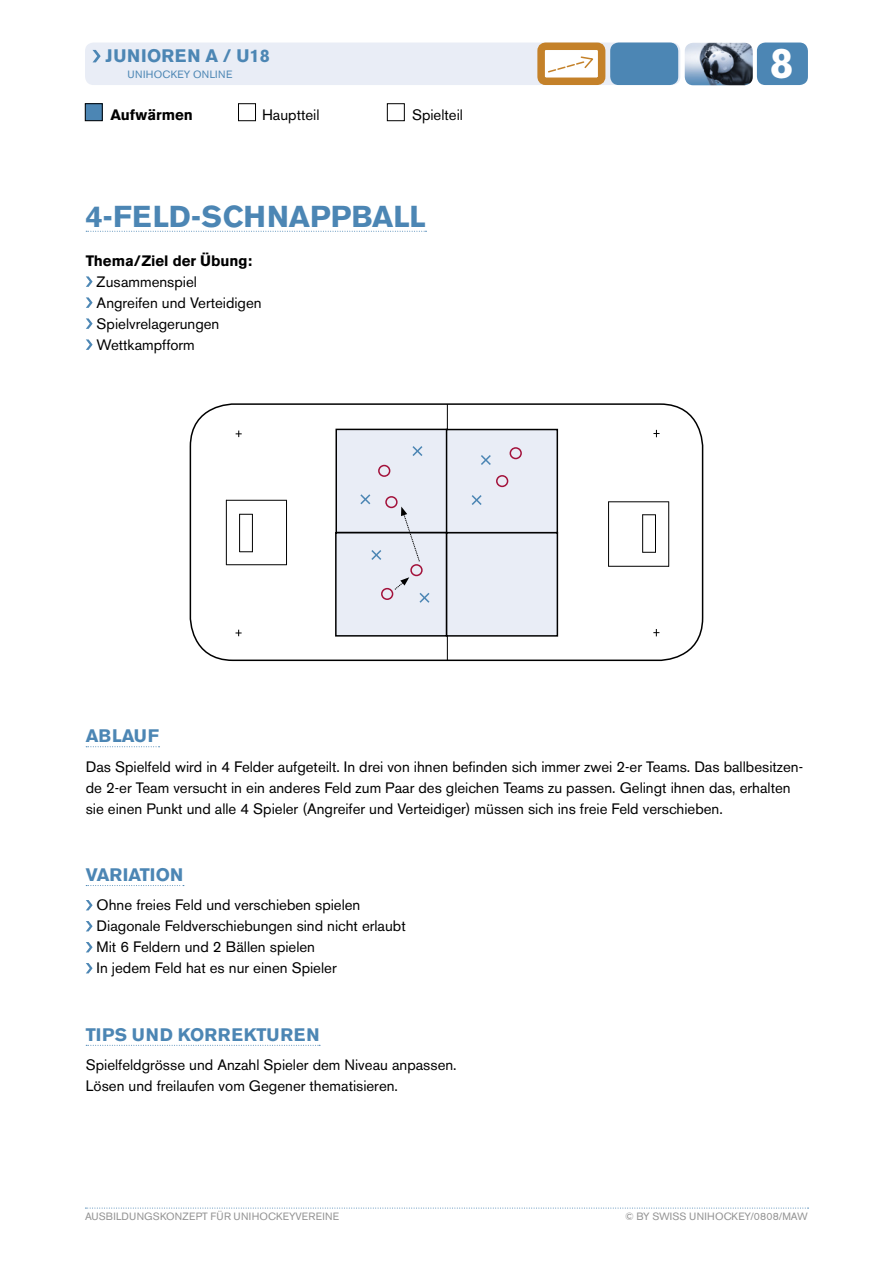
<style>
.page{position:relative;width:893px;height:1263px;background:#fff}
.page>*{position:absolute;margin:0;border:0;box-sizing:border-box;transform-origin:0 0}
.t1{font:700 42.45px "Akzidenz Grotesk BE";color:#fff}
.t2{font:700 30px "Akzidenz Grotesk BE";color:#4c86b4}
.t3{font:700 18px "Akzidenz Grotesk BE";letter-spacing:.04em;color:#4c86b4}
.t4{font:700 18px "Akzidenz Grotesk BE";color:#4c86b4}
.t5{font:700 18px "Akzidenz Grotesk BE";letter-spacing:.02em;color:#4c86b4}
.t6{font:15px/21px "Akzidenz Grotesk BE";color:#000}
.t7{font:700 15px "Akzidenz Grotesk BE";color:#000}
.t8{font:10.5px "Akzidenz Grotesk BE";letter-spacing:.01em;color:#939393}
.t9{font:10.5px "Akzidenz Grotesk BE";letter-spacing:.02em;color:#4c86b4}
</style>
<div class="page">
<div style="left:757px;top:43px;width:51px;height:42px;background:#4c86b4"></div>
<svg style="left:85px;top:1208px;width:723px;height:1px"></svg>
<img style="left:685px;top:43px;width:68px;height:42px">
<svg style="left:86px;top:231px;width:340px;height:1px"></svg>
<svg style="left:86px;top:276px;width:7px;height:11px"></svg>
<svg style="left:86px;top:297px;width:7px;height:11px"></svg>
<svg style="left:86px;top:318px;width:7px;height:11px"></svg>
<svg style="left:86px;top:339px;width:7px;height:11px"></svg>
<svg style="left:86px;top:746px;width:74px;height:1px"></svg>
<svg style="left:86px;top:885px;width:98px;height:1px"></svg>
<svg style="left:86px;top:1045px;width:234px;height:1px"></svg>
<svg style="left:86px;top:900px;width:7px;height:10px"></svg>
<svg style="left:86px;top:921px;width:7px;height:10px"></svg>
<svg style="left:86px;top:942px;width:7px;height:10px"></svg>
<svg style="left:86px;top:963px;width:7px;height:10px"></svg>
<div style="left:85px;top:104px;width:17px;height:17px;background:#4c86b4"></div>
<div style="left:85px;top:103px;width:18px;height:18px;border:1px solid #000"></div>
<div style="left:238px;top:103px;width:18px;height:18px;border:1px solid #000"></div>
<div style="left:387px;top:103px;width:18px;height:18px;border:1px solid #000"></div>
<svg style="left:189px;top:403px;width:515px;height:257px"></svg>
<hr style="left:226px;top:500px;width:61px;height:1px;background:#000">
<hr style="left:226px;top:564px;width:61px;height:1px;background:#000">
<hr style="left:286px;top:500px;width:1px;height:65px;background:#000">
<hr style="left:226px;top:500px;width:1px;height:65px;background:#000">
<hr style="left:252px;top:514px;width:1px;height:38px;background:#000">
<hr style="left:239px;top:514px;width:1px;height:38px;background:#000">
<svg style="left:239px;top:514px;width:13px;height:1px"></svg>
<svg style="left:240px;top:551px;width:12px;height:1px"></svg>
<svg style="left:236px;top:430px;width:6px;height:7px"></svg>
<svg style="left:236px;top:630px;width:6px;height:6px"></svg>
<hr style="left:608px;top:566px;width:61px;height:1px;background:#000">
<hr style="left:608px;top:501px;width:61px;height:1px;background:#000">
<hr style="left:608px;top:501px;width:1px;height:65px;background:#000">
<hr style="left:668px;top:501px;width:1px;height:66px;background:#000">
<hr style="left:642px;top:514px;width:1px;height:39px;background:#000">
<hr style="left:655px;top:514px;width:1px;height:39px;background:#000">
<svg style="left:643px;top:552px;width:13px;height:1px"></svg>
<svg style="left:642px;top:514px;width:13px;height:1px"></svg>
<svg style="left:653px;top:430px;width:6px;height:7px"></svg>
<svg style="left:653px;top:629px;width:6px;height:7px"></svg>
<div style="left:336px;top:429px;width:111px;height:103px;background:#e9edf6"></div>
<div style="left:335px;top:429px;width:113px;height:104px;border:2px solid #000"></div>
<div style="left:447px;top:429px;width:110px;height:104px;background:#e9edf6"></div>
<div style="left:446px;top:429px;width:112px;height:104px;border:2px solid #000"></div>
<div style="left:336px;top:533px;width:111px;height:103px;background:#e9edf6"></div>
<div style="left:335px;top:532px;width:112px;height:105px;border:2px solid #000"></div>
<div style="left:447px;top:533px;width:110px;height:103px;background:#e9edf6"></div>
<div style="left:446px;top:532px;width:112px;height:105px;border:2px solid #000"></div>
<div style="left:378px;top:465px;width:12px;height:12px;border:2px solid #a3123b;border-radius:50%"></div>
<div style="left:510px;top:447px;width:12px;height:12px;border:2px solid #a3123b;border-radius:50%"></div>
<div style="left:385px;top:496px;width:13px;height:12px;border:2px solid #a3123b;border-radius:50%"></div>
<div style="left:496px;top:475px;width:12px;height:12px;border:2px solid #a3123b;border-radius:50%"></div>
<div style="left:381px;top:588px;width:12px;height:12px;border:2px solid #a3123b;border-radius:50%"></div>
<div style="left:410px;top:564px;width:13px;height:12px;border:2px solid #a3123b;border-radius:50%"></div>
<svg style="left:412px;top:446px;width:11px;height:10px"></svg>
<svg style="left:471px;top:495px;width:11px;height:10px"></svg>
<svg style="left:481px;top:455px;width:10px;height:10px"></svg>
<svg style="left:360px;top:494px;width:11px;height:11px"></svg>
<svg style="left:419px;top:593px;width:11px;height:10px"></svg>
<svg style="left:371px;top:550px;width:11px;height:10px"></svg>
<svg style="left:394px;top:577px;width:15px;height:13px"></svg>
<svg style="left:401px;top:507px;width:19px;height:55px"></svg>
<svg style="left:85px;top:42px;width:595px;height:43px;background:#d6dce3"></svg>
<p class="t3" style="left:106px;top:46px;width:166px">JUNIOREN A / U18</p>
<p class="t9" style="left:128px;top:68px;width:106px">UNIHOCKEY ONLINE</p>
<p class="t7" style="left:111px;top:106px;width:84px">Aufwärmen</p>
<p class="t6" style="left:262px;top:104px;width:59px">Hauptteil</p>
<p class="t6" style="left:412px;top:104px;width:52px">Spielteil</p>
<h2 class="t2" style="left:86px;top:199px;width:342px">4-FELD-SCHNAPPBALL</h2>
<p class="t7" style="left:86px;top:252px;width:168px">Thema/Ziel der Übung:</p>
<p class="t6" style="left:97px;top:271px;width:167px">Zusammenspiel<br>Angreifen und Verteidigen<br>Spielvrelagerungen<br>Wettkampfform</p>
<h1 class="t1" style="left:770px;top:38px;width:25px">8</h1>
<p class="t5" style="left:86px;top:725px;width:75px">ABLAUF</p>
<p class="t6" style="left:86px;top:756px;width:719px">Das Spielfeld wird in 4 Felder aufgeteilt. In drei von ihnen befinden sich immer zwei 2-er Teams. Das ballbesitzen&shy;de 2-er Team versucht in ein anderes Feld zum Paar des gleichen Teams zu passen. Gelingt ihnen das, erhalten sie einen Punkt und alle 4 Spieler (Angreifer und Verteidiger) müssen sich ins freie Feld verschieben.</p>
<p class="t4" style="left:86px;top:864px;width:99px">VARIATION</p>
<p class="t6" style="left:97px;top:895px;width:311px">Ohne freies Feld und verschieben spielen Diagonale Feldverschiebungen sind nicht erlaubt Mit 6 Feldern und 2 Bällen spielen<br>In jedem Feld hat es nur einen Spieler</p>
<p class="t3" style="left:86px;top:1024px;width:235px">TIPS UND KORREKTUREN</p>
<p class="t6" style="left:86px;top:1054px;width:372px">Spielfeldgrösse und Anzahl Spieler dem Niveau anpassen.<br>Lösen und freilaufen vom Gegener thematisieren.</p>
<p class="t8" style="left:85px;top:1210px;width:256px">AUSBILDUNGSKONZEPT FÜR UNIHOCKEYVEREINE</p>
<p class="t8" style="left:625px;top:1210px;width:184px">© BY SWISS UNIHOCKEY/0808/MAW</p>
</div>
